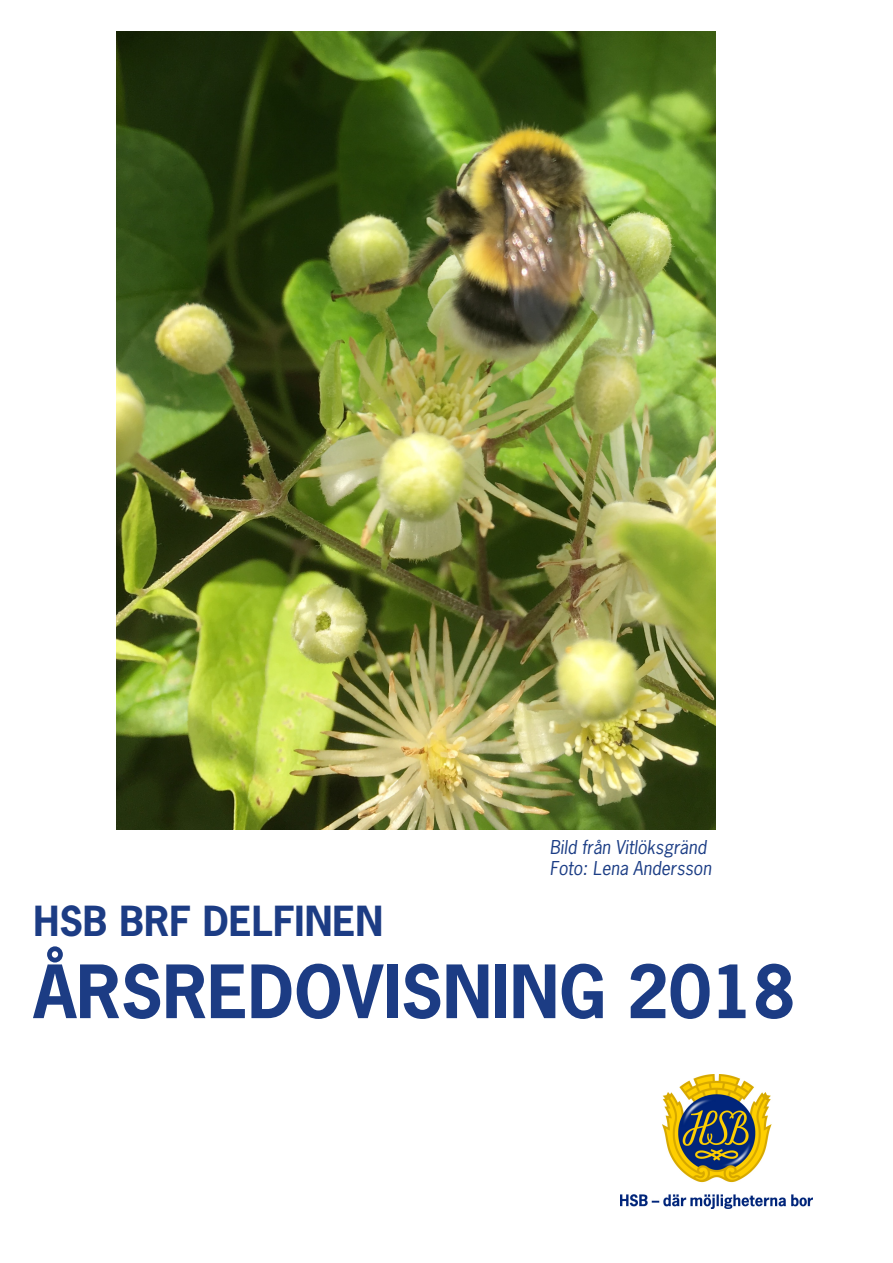
<style>
.page{position:relative;width:893px;height:1263px;background:#fff}
.page>*{position:absolute;margin:0;border:0;box-sizing:border-box;transform-origin:0 0}
.t1{font:700 69px "News Gothic Std";color:#1c3c84}
.t2{font:700 39px "News Gothic Std";color:#1c3c84}
.t3{font:italic 18px/20.7px "News Gothic Std";color:#1b3d85}
</style>
<div class="page">
<img style="left:620px;top:1074px;width:192px;height:134px">
<img style="left:117px;top:31px;width:598px;height:798px">
<p class="t3" style="left:550px;top:837px;width:163px">Bild från Vitlöksgränd<br>Foto: Lena Andersson</p>
<p class="t2" style="left:34px;top:895px;width:351px">HSB BRF DELFINEN</p>
<p class="t1" style="left:34px;top:946px;width:763px">ÅRSREDOVISNING 2018</p>
</div>
